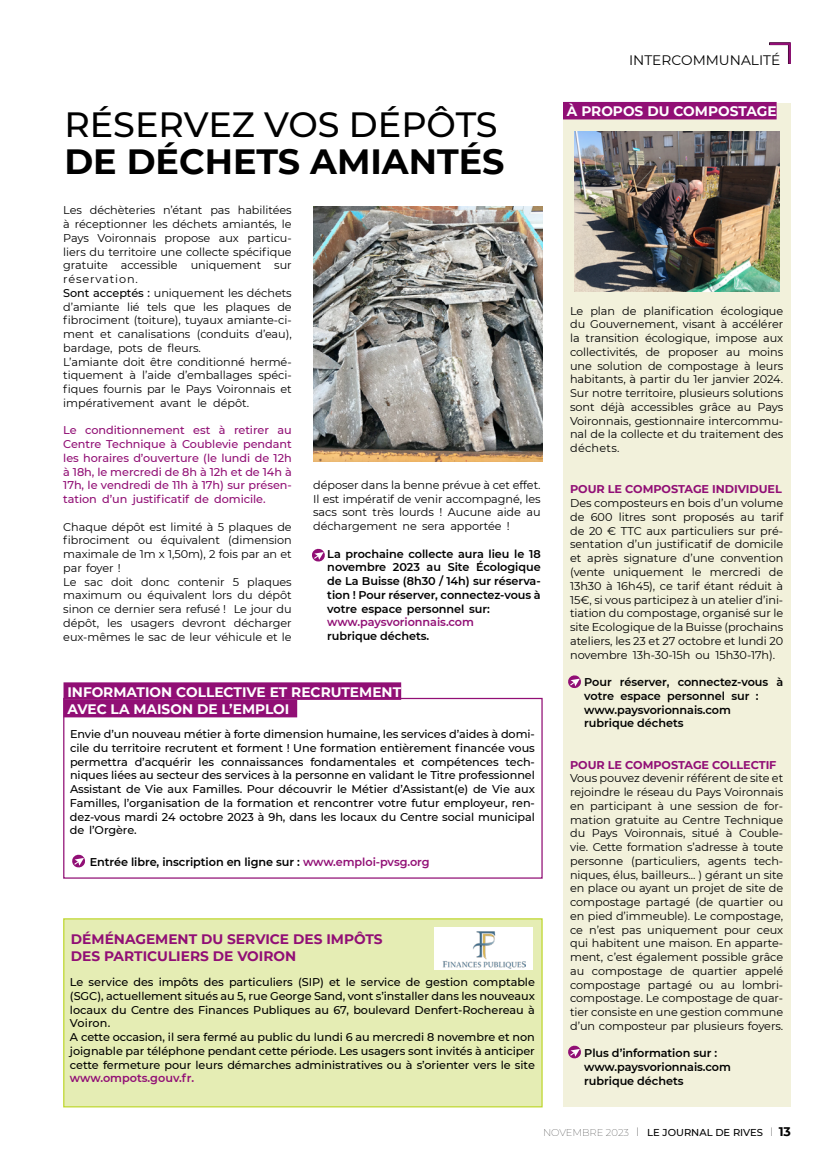
<style>
.page{position:relative;width:833px;height:1170px;background:#fff}
.page>*{position:absolute;margin:0;border:0;box-sizing:border-box;transform-origin:0 0}
.t1{font:500 35px "Montserrat";color:#000}
.t2{font:700 35px "Montserrat";color:#000}
.t3{font:700 13.75px/17.5px "Montserrat";color:#fff}
.t4{font:700 13.75px/17.5px "Montserrat";color:#910f75}
.t5{font:13.75px "Montserrat";color:#000}
.t6{font:12.5px "Montserrat";color:#000}
.t7{font:11.25px/13.8px "Montserrat";letter-spacing:-.005em;color:#000;text-align:justify}
.t8{font:500 11.25px/13.8px "Montserrat";letter-spacing:-.005em;color:#000;text-align:justify}
.t9{font:600 11.25px/13.8px "Montserrat";letter-spacing:-.005em;color:#000}
.t10{font:500 11.25px/13.8px "Montserrat";letter-spacing:-.005em;color:#910f75;text-align:justify}
.t11{font:700 11.25px "Montserrat";letter-spacing:-.005em;color:#910f75}
.t12{font:600 11.25px "Montserrat";letter-spacing:-.01em;color:#910f75}
.t13{font:500 10px "Montserrat";color:#000}
.s1{font-weight:500}
.s2{color:#910f75}
.s3{font-weight:100}
.s4{font-weight:100;font-size:12.5px}
.s5{font-weight:700;font-size:12.5px}
</style>
<div class="page">
<div style="left:63px;top:697px;width:479px;height:181px;border:1px solid #910f75"></div>
<div style="left:63px;top:918px;width:479px;height:189px;background:#e5edb4;border:1px solid #bfd730"></div>
<div style="left:563px;top:103px;width:227px;height:1003px;background:#f2f1db"></div>
<svg style="left:769px;top:42px;width:22px;height:22px"></svg>
<div style="left:563px;top:102px;width:213px;height:17px;background:#910f75"></div>
<svg style="left:312px;top:548px;width:13px;height:14px"></svg>
<img style="left:313px;top:206px;width:229px;height:255px">
<div style="left:63px;top:682px;width:338px;height:17px;background:#910f75"></div>
<div style="left:63px;top:699px;width:234px;height:18px;background:#910f75"></div>
<svg style="left:72px;top:854px;width:13px;height:14px"></svg>
<img style="left:574px;top:132px;width:206px;height:160px">
<svg style="left:568px;top:675px;width:13px;height:13px"></svg>
<svg style="left:568px;top:1045px;width:13px;height:14px"></svg>
<div style="left:434px;top:927px;width:99px;height:43px;background:#fff"></div>
<img style="left:442px;top:931px;width:83px;height:38px">
<h1 class="t1" style="left:64px;top:100px;width:435px">Réservez vos dépôts</h1>
<h1 class="t2" style="left:64px;top:136px;width:441px">DE DÉCHETS AMIANTÉS</h1>
<p class="t7" style="left:63px;top:203px;width:230px;text-align:left">Les déchèteries n’étant pas habilitées à réceptionner les déchets amiantés, le Pays Voironnais propose aux particu&shy;liers du territoire une collecte spécifique gratuite accessible uniquement sur réservation.<br><span class="s1">Sont acceptés :</span> uniquement les déchets d’amiante lié tels que les plaques de fibrociment (toiture), tuyaux amiante-ci&shy;ment et canalisations (conduits d’eau), bardage, pots de fleurs.<br>L’amiante doit être conditionné hermé&shy;tiquement à l’aide d’emballages spéci&shy;fiques fournis par le Pays Voironnais et impérativement avant le dépôt.</p>
<p class="t10" style="left:63px;top:423px;width:230px">Le conditionnement est à retirer au Centre Technique à Coublevie pendant les horaires d’ouverture (le lundi de 12h à 18h, le mercredi de 8h à 12h et de 14h à 17h, le vendredi de 11h à 17h) sur présen&shy;tation d’un justificatif de domicile.</p>
<p class="t7" style="left:63px;top:519px;width:230px;text-align:left">Chaque dépôt est limité à 5 plaques de fibrociment ou équivalent (dimension maximale de 1m x 1,50m), 2 fois par an et par foyer !<br>Le sac doit donc contenir 5 plaques maximum ou équivalent lors du dépôt sinon ce dernier sera refusé ! Le jour du dépôt, les usagers devront décharger eux-mêmes le sac de leur véhicule et le</p>
<p class="t7" style="left:313px;top:477px;width:229px">déposer dans la benne prévue à cet effet.<br>I l est impératif de venir accompagné, les sacs sont très lourds ! Aucune aide au déchargement ne sera apportée !</p>
<p class="t9" style="left:327px;top:546px;width:215px;text-align:justify">La prochaine collecte aura lieu le 18 novembre 2023 au Site Écologique de La Buisse (8h30 / 14h) sur réserva&shy;tion ! Pour réserver, connectez-vous à votre espace personnel sur:</p>
<p class="t12" style="left:327px;top:614px;width:148px">www.paysvorionnais.com</p>
<p class="t9" style="left:327px;top:628px;width:103px">rubrique déchets.</p>
<p class="t3" style="left:67px;top:682px;width:335px">I NFORMATION COLLECTIVE ET RECRUTEMENT<br>AVEC LA MAISON DE L’EMPL</p>
<p class="t3" style="left:273px;top:699px;width:25px">OI <span class="s2">!</span></p>
<p class="t8" style="left:70px;top:726px;width:466px">Envie d’un nouveau métier à forte dimension humaine, les services d’aides à domi&shy;cile du territoire recrutent et forment ! U ne formation entièrement financée vous permettra d’acquérir les connaissances fondamentales et compétences tech&shy;niques liées au secteur des services à la personne en validant le Titre professionnel Assistant de Vie aux Familles. Pour découvrir le M étier d’Assistant(e) de Vie aux Familles, l’organisation de la formation et rencontrer votre futur employeur, ren&shy;dez-vous mardi 24 octobre 2023 à 9h, dans les locaux du Centre social municipal de l’Orgère.</p>
<p class="t9" style="left:90px;top:854px;width:341px">Entrée libre, inscription en ligne sur : <span class="s2">www.emploi-pvsg.org</span></p>
<p class="t4" style="left:71px;top:929px;width:313px">DÉMÉNAGEMENT DU SERVICE DES I MPÔTS<br>DES PARTICULIERS DE VOIRON</p>
<p class="t8" style="left:70px;top:974px;width:466px;text-align:left">Le service des impôts des particuliers (SIP) et le service de gestion comptable (SGC), actuellement situés au 5, rue George Sand, vont s’installer dans les nouveaux locaux du Centre des Finances Publiques au 67, boulevard Denfert-Rochereau à Voiron.<br>A cette occasion, il sera fermé au public du lundi 6 au mercredi 8 novembre et non joignable par téléphone pendant cette période. Les usagers sont invités à anticiper cette fermeture pour leurs démarches administratives ou à s’orienter vers le site</p>
<p class="t12" style="left:70px;top:1070px;width:126px">www.ompots.gouv.fr.</p>
<p class="t5" style="left:759px;top:51px;width:23px">ité</p>
<p class="t6" style="left:702px;top:51px;width:79px">actualités</p>
<p class="t5" style="left:629px;top:51px;width:11px">Intercommunal</p>
<p class="t3" style="left:567px;top:102px;width:119px">À PROPOS DU COM</p>
<p class="t3" style="left:708px;top:102px;width:21px">POSTAGE</p>
<p class="t7" style="left:570px;top:303px;width:215px">Le plan de planification écologique du Gouvernement, visant à accélérer la transition écologique, impose aux collectivités, de proposer au moins une solution de compostage à leurs habitants, à partir du 1er janvier 2024.<br>Sur notre territoire, plusieurs solutions sont déjà accessibles grâce au Pays Voironnais, gestionnaire intercommu&shy;nal de la collecte et du traitement des déchets.</p>
<p class="t11" style="left:570px;top:481px;width:213px">POUR LE COMPOSTAGE INDIVIDUEL</p>
<p class="t7" style="left:570px;top:496px;width:215px">Des composteurs en bois d’un volume de 600 litres sont proposés au tarif de 20 € TTC aux particuliers sur pré&shy;sentation d’un justificatif de domicile et après signature d’une convention (vente uniquement le mercredi de 13h30 à 16h45), ce tarif étant réduit à 15€, si vous participez à un atelier d’ini&shy;tiation du compostage, organisé sur le site Ecologique de la Buisse (prochains ateliers, les 23 et 27 octobre et lundi 20 novembre 13h-30-15h ou 15h30-17h).</p>
<p class="t9" style="left:584px;top:674px;width:200px">Pour réserver, connectez-vous à votre espace personnel sur : www.paysvorionnais.com rubrique déchets</p>
<p class="t11" style="left:570px;top:756px;width:208px">POUR LE COMPOSTAGE COLLECTIF</p>
<p class="t7" style="left:570px;top:771px;width:215px">Vous pouvez devenir référent de site et rejoindre le réseau du Pays Voironnais en participant à une session de for&shy;mation gratuite au Centre Technique du Pays Voironnais, situé à Couble&shy;vie. Cette formation s’adresse à toute personne (particuliers, agents tech&shy;niques, élus, bailleurs... ) gérant un site en place ou ayant un projet de site de compostage partagé (de quartier ou en pied d’immeuble). Le compostage, ce n’est pas uniquement pour ceux qui habitent une maison. En apparte&shy;ment, c’est également possible grâce au compostage de quartier appelé compostage partagé ou au lombri&shy;compostage. Le compostage de quar&shy;tier consiste en une gestion commune d’un composteur par plusieurs foyers.</p>
<p class="t9" style="left:584px;top:1045px;width:148px">Plus d’information sur : www.paysvorionnais.com rubrique déchets</p>
<p class="t13" style="left:543px;top:1125px;width:249px"><span class="s3">NOVEMBRE 2023</span> <span class="s4">I</span> le journal de rives <span class="s4">I</span> <span class="s5">13</span></p>
</div>
